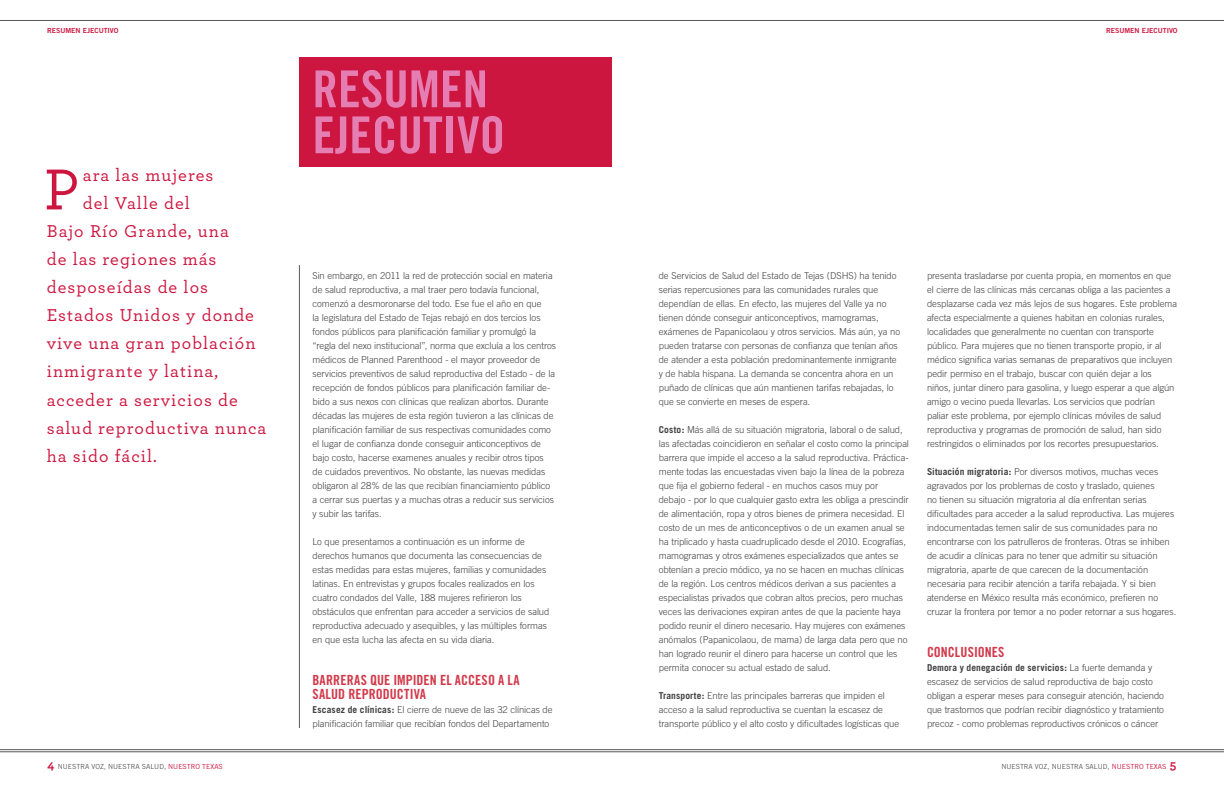
<style>
.page{position:relative;width:1224px;height:792px;background:#fff}
.page>*{position:absolute;margin:0;border:0;box-sizing:border-box;transform-origin:0 0}
.t1{font:500 60.6px "Archer";color:#cd163f}
.t2{font:51px "Trade Gothic Bold Cond Twenty";color:#e47eb3}
.t3{font:500 18px "Archer";letter-spacing:.06em;color:#cd163f}
.t4{font:14px/14px "Trade Gothic Bold Cond Twenty";letter-spacing:.01em;color:#d1394a}
.t5{font:300 9.5px/14px "Trade Gothic";letter-spacing:-.005em;color:#414042}
.t6{font:7px "Trade Gothic";color:#58595b}
.t7{font:7px "Trade Gothic Bold Two";color:#cd163f}
.s1{font-weight:700}
.s2{font-family:"Archer";font-weight:700;font-size:13px;color:#cd163f}
.s3{color:#cd163f}
</style>
<div class="page">
<hr style="left:0;top:752px;width:1224px;height:1px;background:#58595b">
<hr style="left:0;top:749px;width:1224px;height:1px;background:#58595b">
<hr style="left:0;top:20px;width:1224px;height:1px;background:#58595b">
<div style="left:300px;top:57px;width:312px;height:110px;background:#cd163f"></div>
<hr style="left:299px;top:265px;width:1px;height:463px;background:#58595b">
<p class="t7" style="left:47px;top:26px;width:73px">RESUMEN EJECUTIVO</p>
<p class="t7" style="left:1106px;top:26px;width:73px">RESUMEN EJECUTIVO</p>
<h1 class="t1" style="left:44px;top:146px;width:37px">P</h1>
<h3 class="t3" style="left:83px;top:163px;width:132px">ara las mujeres</h3>
<h3 class="t3" style="left:83px;top:191px;width:109px">del Valle del</h3>
<h3 class="t3" style="left:47px;top:219px;width:184px">Bajo Río Grande, una</h3>
<h3 class="t3" style="left:47px;top:247px;width:171px">de las regiones más</h3>
<h3 class="t3" style="left:47px;top:275px;width:163px">desposeídas de los</h3>
<h3 class="t3" style="left:47px;top:303px;width:209px">Estados Unidos y donde</h3>
<h3 class="t3" style="left:47px;top:331px;width:210px">vive una gran población</h3>
<h3 class="t3" style="left:47px;top:359px;width:173px">inmigrante y latina,</h3>
<h3 class="t3" style="left:47px;top:387px;width:193px">acceder a servicios de</h3>
<h3 class="t3" style="left:47px;top:415px;width:221px">salud reproductiva nunca</h3>
<h3 class="t3" style="left:47px;top:443px;width:112px">ha sido fácil.</h3>
<h2 class="t2" style="left:312px;top:58px;width:26px">RESUME</h2>
<h2 class="t2" style="left:463px;top:58px;width:27px">N</h2>
<h2 class="t2" style="left:312px;top:104px;width:58px">EJECUTI</h2>
<h2 class="t2" style="left:457px;top:104px;width:44px">VO</h2>
<p class="t5" style="left:312px;top:268px;width:245px">Sin embargo, en 2011 la red de protección social en materia de salud reproductiva, a mal traer pero todavía funcional, comenzó a desmoronarse del todo. Ese fue el año en que<br>la legislatura del Estado de Tejas rebajó en dos tercios los fondos públicos para planificación familiar y promulgó la “regla del nexo institucional”, norma que excluía a los centros médicos de Planned Parenthood - el mayor proveedor de servicios preventivos de salud reproductiva del Estado - de la recepción de fondos públicos para planificación familiar de&shy;bido a sus nexos con clínicas que realizan abortos. Durante décadas las mujeres de esta región tuvieron a las clínicas de planificación familiar de sus respectivas comunidades como el lugar de confianza donde conseguir anticonceptivos de bajo costo, hacerse examenes anuales y recibir otros tipos<br>de cuidados preventivos. No obstante, las nuevas medidas obligaron al 28% de las que recibían financiamiento público a cerrar sus puertas y a muchas otras a reducir sus servicios y subir las tarifas.</p>
<p class="t5" style="left:312px;top:534px;width:239px">Lo que presentamos a continuación es un informe de derechos humanos que documenta las consecuencias de estas medidas para estas mujeres, familias y comunidades latinas. En entrevistas y grupos focales realizados en los cuatro condados del Valle, 188 mujeres refirieron los obstáculos que enfrentan para acceder a servicios de salud reproductiva adecuado y asequibles, y las múltiples formas en que esta lucha las afecta en su vida diaria.</p>
<h3 class="t4" style="left:312px;top:673px;width:209px">BARRERAS QUE IMPIDEN EL ACCESO A LA<br>SALUD REPRODUCTIVA</h3>
<p class="t5" style="left:312px;top:702px;width:242px"><span class="s1">Escasez de clínicas:</span> El cierre de nueve de las 32 clínicas de planificación familiar que recibían fondos del Departamento</p>
<p class="t5" style="left:659px;top:268px;width:243px">de Servicios de Salud del Estado de Tejas (DSHS) ha tenido serias repercusiones para las comunidades rurales que dependían de ellas. En efecto, las mujeres del Valle ya no tienen dónde conseguir anticonceptivos, mamogramas, exámenes de Papanicolaou y otros servicios. Más aún, ya no pueden tratarse con personas de confianza que tenían años de atender a esta población predominantemente inmigrante y de habla hispana. La demanda se concentra ahora en un puñado de clínicas que aún mantienen tarifas rebajadas, lo que se convierte en meses de espera.</p>
<p class="t5" style="left:659px;top:422px;width:252px"><span class="s1">Costo:</span> Más allá de su situación migratoria, laboral o de salud, las afectadas coincidieron en señalar el costo como la principal barrera que impide el acceso a la salud reproductiva. Práctica&shy;mente todas las encuestadas viven bajo la línea de la pobreza que fija el gobierno federal - en muchos casos muy por<br>debajo - por lo que cualquier gasto extra les obliga a prescindir de alimentación, ropa y otros bienes de primera necesidad. El costo de un mes de anticonceptivos o de un examen anual se ha triplicado y hasta cuadruplicado desde el 2010. Ecografías, mamogramas y otros exámenes especializados que antes se obtenían a precio módico, ya no se hacen en muchas clínicas de la región. Los centros médicos derivan a sus pacientes a especialistas privados que cobran altos precios, pero muchas veces las derivaciones expiran antes de que la paciente haya podido reunir el dinero necesario. Hay mujeres con exámenes anómalos (Papanicolaou, de mama) de larga data pero que no han logrado reunir el dinero para hacerse un control que les permita conocer su actual estado de salud.</p>
<p class="t5" style="left:659px;top:689px;width:242px"><span class="s1">Transporte:</span> Entre las principales barreras que impiden el acceso a la salud reproductiva se cuentan la escasez de transporte público y el alto costo y dificultades logísticas que</p>
<p class="t5" style="left:927px;top:269px;width:252px">presenta trasladarse por cuenta propia, en momentos en que el cierre de las clínicas más cercanas obliga a las pacientes a desplazarse cada vez más lejos de sus hogares. Este problema afecta especialmente a quienes habitan en colonias rurales, localidades que generalmente no cuentan con transporte público. Para mujeres que no tienen transporte propio, ir al médico significa varias semanas de preparativos que incluyen pedir permiso en el trabajo, buscar con quién dejar a los niños, juntar dinero para gasolina, y luego esperar a que algún amigo o vecino pueda llevarlas. Los servicios que podrían paliar este problema, por ejemplo clínicas móviles de salud reproductiva y programas de promoción de salud, han sido restringidos o eliminados por los recortes presupuestarios.</p>
<p class="t5" style="left:927px;top:465px;width:251px"><span class="s1">Situación migratoria:</span> Por diversos motivos, muchas veces agravados por los problemas de costo y traslado, quienes<br>no tienen su situación migratoria al día enfrentan serias dificultades para acceder a la salud reproductiva. Las mujeres indocumentadas temen salir de sus comunidades para no encontrarse con los patrulleros de fronteras. Otras se inhiben de acudir a clínicas para no tener que admitir su situación migratoria, aparte de que carecen de la documentación necesaria para recibir atención a tarifa rebajada. Y si bien atenderse en México resulta más económico, prefieren no cruzar la frontera por temor a no poder retornar a sus hogares.</p>
<h3 class="t4" style="left:927px;top:645px;width:79px">CONCLUSIONES</h3>
<p class="t5" style="left:927px;top:660px;width:239px"><span class="s1">Demora y denegación de servicios:</span> La fuerte demanda y escasez de servicios de salud reproductiva de bajo costo obligan a esperar meses para conseguir atención, haciendo que trastornos que podrían recibir diagnóstico y tratamiento precoz - como problemas reproductivos crónicos o cáncer</p>
<p class="t6" style="left:47px;top:762px;width:177px"><span class="s2">4</span> NUESTRA VOZ, NUESTRA SALUD, <span class="s3">NUESTRO TEXAS</span></p>
<p class="t6" style="left:1001px;top:762px;width:177px">NUESTRA VOZ, NUESTRA SALUD, <span class="s3">NUESTRO TEXAS</span> <span class="s2">5</span></p>
</div>
